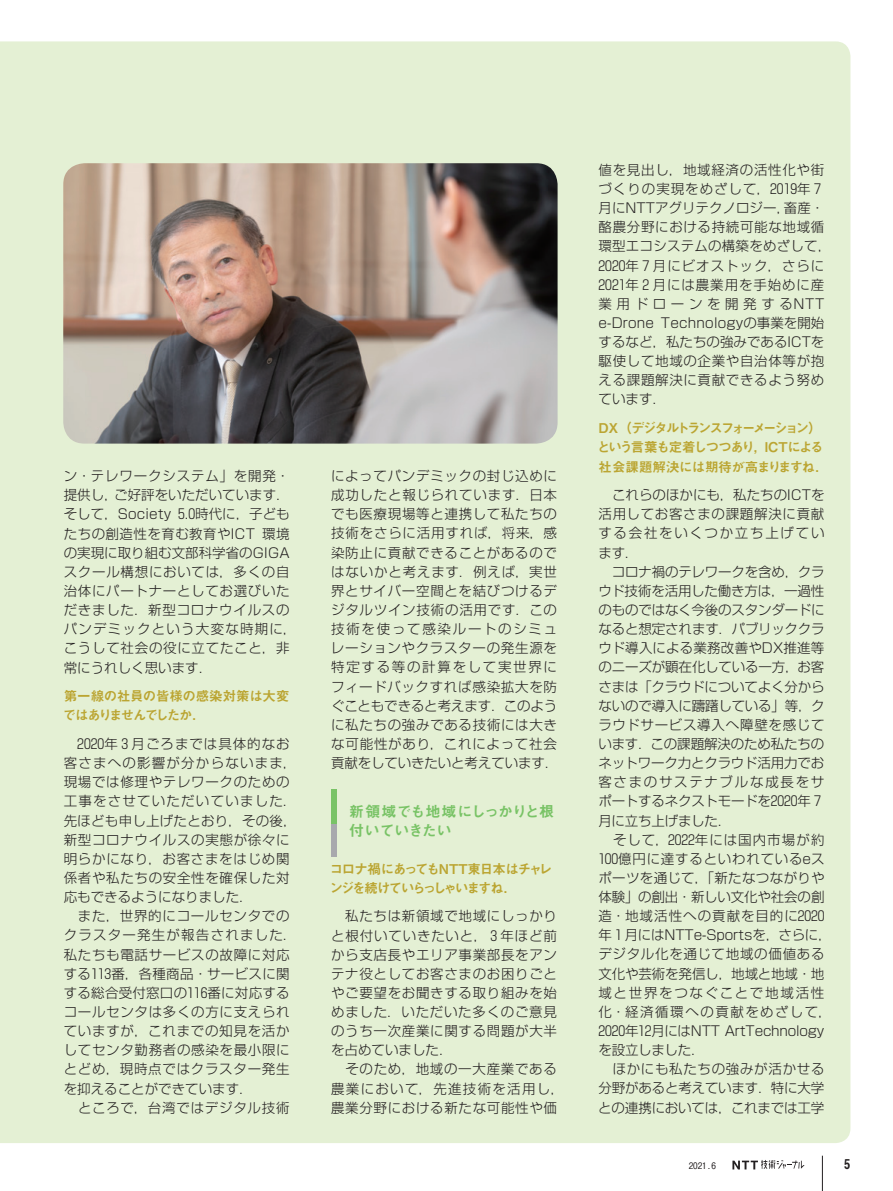
<style>
.page{position:relative;width:893px;height:1191px;background:#fff}
.page>*{position:absolute;margin:0;border:0;box-sizing:border-box;transform-origin:0 0}
.t1{font:15px/19.2px "Midashi Go Pro MB31";letter-spacing:-.015em;color:#79c366}
.t2{font:300 13.5px/19.2px "Shin Go Pro";letter-spacing:.05em;color:#231f20}
.t3{font:300 13.5px/19.2px "Shin Go Pro";letter-spacing:-.01em;color:#231f20}
.t4{font:13.5px/19.2px "Midashi Go Pro MB31";letter-spacing:-.12em;color:#bba532}
.t5{font:13.5px/19.2px "Midashi Go Pro MB31";letter-spacing:-.095em;color:#bba532}
.t6{font:13.5px/19.2px "Midashi Go Pro MB31";letter-spacing:-.03em;color:#bba532}
.t7{font:13.5px "Midashi Go Pr 6 MB31";color:#231f20}
.t8{font:500 9px "Gothic BBB Pr 6";color:#231f20}
</style>
<div class="page">
<div style="left:0;top:41px;width:850px;height:1102px;background:#e4f0d4"></div>
<div style="left:331px;top:822px;width:6px;height:35px;background:#a8a9ad"></div>
<div style="left:331px;top:788px;width:6px;height:35px;background:#79c366"></div>
<img style="left:63px;top:163px;width:495px;height:280px">
<svg style="left:732px;top:1160px;width:73px;height:9px"></svg>
<hr style="left:822px;top:1155px;width:1px;height:36px;background:#231f20">
<p class="t2" style="left:64px;top:465px;width:234px">ン・テレワークシステム」を開発・提供し，ご好評をいただいています．そして，Society 5.0時代に，子どもたちの創造性を育む教育やICT 環境の実現に取り組む文部科学省のGIGAスクール構想においては，多くの自治体にパートナーとしてお選びいただきました．新型コロナウイルスのパンデミックという大変な時期に，こうして社会の役に立てたこと，非常にうれしく思います．</p>
<p class="t6" style="left:63px;top:685px;width:228px">第一線の社員の皆様の感染対策は大変ではありませんでしたか．</p>
<p class="t2" style="left:64px;top:732px;width:234px">　2020年 3 月ごろまでは具体的なお客さまへの影響が分からないまま，現場では修理やテレワークのための工事をさせていただいていました．先ほども申し上げたとおり，その後，新型コロナウイルスの実態が徐々に明らかになり，お客さまをはじめ関係者や私たちの安全性を確保した対応もできるようになりました．<br>　また，世界的にコールセンタでのクラスター発生が報告されました．私たちも電話サービスの故障に対応する11 3番，各種商品・サービスに関する総合受付窓口の11 6番に対応するコールセンタは多くの方に支えられていますが，これまでの知見を活かしてセンタ勤務者の感染を最小限にとどめ，現時点ではクラスター発生を抑えることができています．<br>　ところで，台湾ではデジタル技術</p>
<p class="t2" style="left:331px;top:464px;width:229px;text-align:justify">によってパンデミックの封じ込めに成功したと報じられています．日本でも医療現場等と連携して私たちの技術をさらに活用すれば，将来，感染防止に貢献できることがあるのではないかと考えます．例えば，実世界とサイバー空間とを結びつけるデジタルツイン技術の活用です．この技術を使って感染ルートのシミュレーションやクラスターの発生源を特定する等の計算をして実世界にフィードバックすれば感染拡大を防ぐこともできると考えます．このように私たちの強みである技術には大きな可能性があり，これによって社会貢献をしていきたいと考えています．</p>
<p class="t1" style="left:349px;top:799px;width:207px">新領域でも地域にしっかりと根付いていきたい</p>
<p class="t5" style="left:330px;top:857px;width:224px">コロナ禍にあってもNTT東日本はチャレンジを続けていらっしゃいますね．</p>
<p class="t2" style="left:331px;top:905px;width:234px">　私たちは新領域で地域にしっかりと根付いていきたいと， 3 年ほど前から支店長やエリア事業部長をアンテナ役としてお客さまのお困りごとやご要望をお聞きする取り組みを始めました．いただいた多くのご意見のうち一次産業に関する問題が大半を占めていました．<br>　そのため，地域の一大産業である農業において，先進技術を活用し，農業分野における新たな可能性や価</p>
<p class="t2" style="left:598px;top:158px;width:234px">値を見出し，地域経済の活性化や街づくりの実現をめざして，2019年 7月にNTTアグリテクノロジー，畜産・酪農分野における持続可能な地域循環型エコシステムの構築をめざして，<br>2020年 7 月にビオストック，さらに<br>2021 年 2 月には農業用を手始めに産業用ドローンを開発するNTT e-Drone Technologyの事業を開始するなど，私たちの強みであるICTを駆使して地域の企業や自治体等が抱える課題解決に貢献できるよう努めています．</p>
<p class="t4" style="left:597px;top:417px;width:233px">DX （デジタルトランスフォーメーション）という言葉も定着しつつあり，ICTによる社会課題解決には期待が高まりますね．</p>
<p class="t3" style="left:598px;top:484px;width:235px">　これらのほかにも，私たちのICTを活用してお客さまの課題解決に貢献する会社をいくつか立ち上げています．<br>　コロナ禍のテレワークを含め，クラウド技術を活用した働き方は，一過性のものではなく今後のスタンダードになると想定されます．パブリッククラウド導入による業務改善やDX推進等のニーズが顕在化している一方，お客さまは「クラウドについてよく分からないので導入に躊躇している」等，クラウドサービス導入へ障壁を感じています．この課題解決のため私たちのネットワーク力とクラウド活用力でお客さまのサステナブルな成長をサポートするネクストモードを2020年 7月に立ち上げました．<br>　そして，2022年には国内市場が約<br>100億円に達するといわれているeスポーツを通じて，「新たなつながりや体験」の創出・新しい文化や社会の創造・地域活性への貢献を目的に2020年 1 月にはNTTe-Sportsを，さらに，デジタル化を通じて地域の価値ある文化や芸術を発信し，地域と地域・地域と世界をつなぐことで地域活性化・経済循環への貢献をめざして，<br>2020年1 2月にはNTT ArtTechnologyを設立しました．<br>　ほかにも私たちの強みが活かせる分野があると考えています．特に大学との連携においては，これまでは工学</p>
<p class="t8" style="left:689px;top:1158px;width:29px">2021.6</p>
<p class="t7" style="left:844px;top:1153px;width:8px">5</p>
</div>
